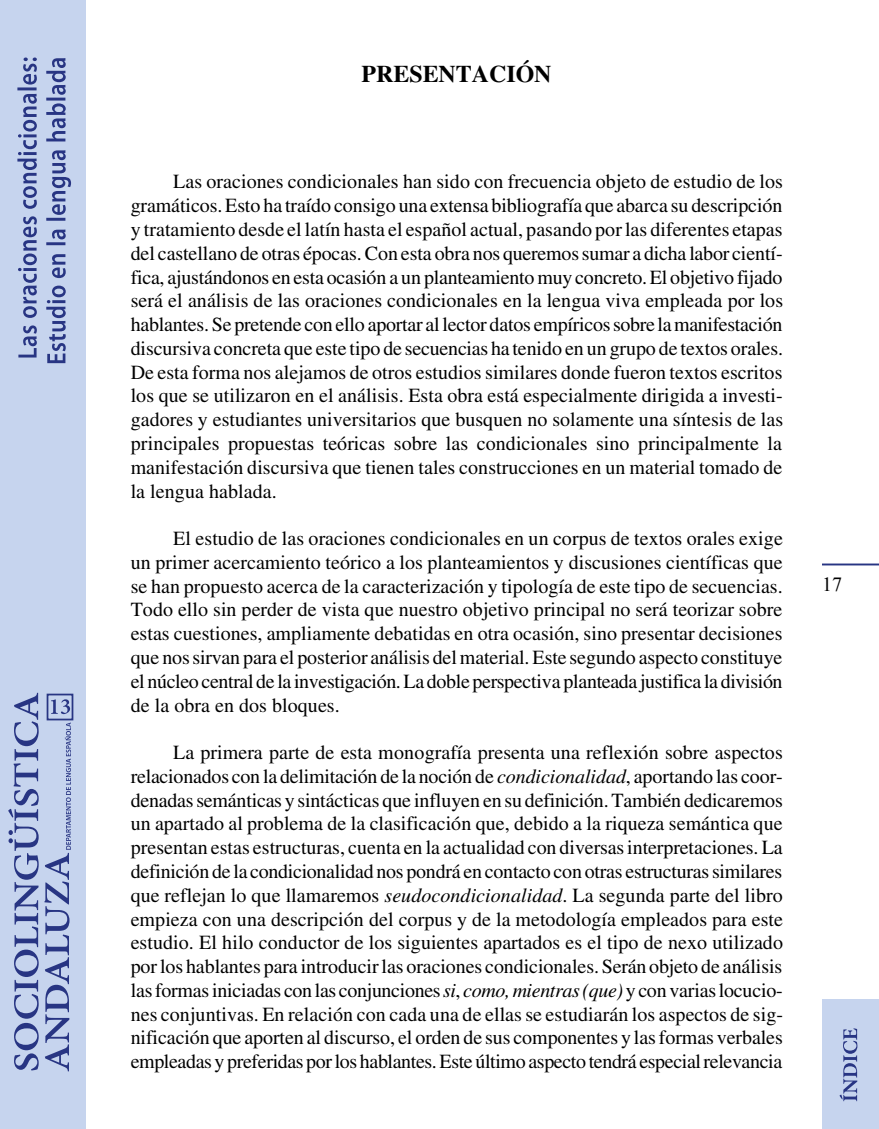
<style>
.page{position:relative;width:879px;height:1129px;background:#fff}
.page>*{position:absolute;margin:0;border:0;box-sizing:border-box;transform-origin:0 0}
.t1{font:700 24px "Times";color:#000}
.t2{font:20px/23.8px "Times";letter-spacing:-.015em;color:#000;text-align:justify}
.t3{font:20px "Times New Roman";color:#000}
.s1{font-style:italic}
</style>
<div class="page">
<div style="left:0;top:0;width:85px;height:1128px;background:#c6d4ee"></div>
<svg style="left:46px;top:58px;width:25px;height:305px"></svg>
<svg style="left:17px;top:57px;width:20px;height:300px"></svg>
<div style="left:47px;top:693px;width:26px;height:27px;border:2px solid #283583"></div>
<svg style="left:8px;top:692px;width:63px;height:379px"></svg>
<div style="left:822px;top:999px;width:57px;height:129px;background:#c6d4ee"></div>
<svg style="left:839px;top:1028px;width:18px;height:72px"></svg>
<hr style="left:822px;top:563px;width:57px;height:2px;background:#283583">
<p class="t1" style="left:361px;top:59px;width:191px">PRESENTACIÓN</p>
<p class="t2" style="left:131px;top:170px;width:654px;text-indent:42px">Las oraciones condicionales han sido con frecuencia objeto de estudio de los gramáticos. Esto ha traído consigo una extensa bibliografía que abarca su descripción y tratamiento desde el latín hasta el español actual, pasando por las diferentes etapas del castellano de otras épocas. Con esta obra nos queremos sumar a dicha labor cientí&shy;fica, ajustándonos en esta ocasión a un planteamiento muy concreto. El objetivo fijado será el análisis de las oraciones condicionales en la lengua viva empleada por los hablantes. Se pretende con ello aportar al lector datos empíricos sobrela manifestación discursiva concreta que este tipo de secuencias hatenido en un grupo de textos orales.<br>De esta forma nos alejamos de otros estudios similares donde fueron textos escritos los que se utilizaron en el análisis. Esta obra está especialmente dirigida a investi&shy;gadores y estudiantes universitarios que busquen no solamente una síntesis de las principales propuestas teóricas sobre las condicionales sino principalmente la manifestación discursiva que tienen tales construcciones en un material tomado de la lengua hablada.</p>
<p class="t2" style="left:131px;top:526px;width:654px;text-indent:42px">El estudio de las oraciones condicionales en un corpus de textos orales exige un primer acercamiento teórico a los planteamientos y discusiones científicas que se han propuesto acerca de la caracterización y tipología de este tipo de secuencias.<br>Todo ello sin perder de vista que nuestro objetivo principal no será teorizar sobre estas cuestiones, ampliamente debatidas en otra ocasión, sino presentar decisiones que nos sirvan para el posterior análisis del material. Este segundo aspecto constituye el núcleo central delainvestigación. La doble perspectiva planteadajustificala división de la obra en dos bloques.</p>
<p class="t2" style="left:131px;top:740px;width:654px;text-indent:42px">La primera parte de esta monografía presenta una reflexión sobre aspectos relacionados con la delimitación de la noción de <span class="s1">condicionalidad</span>, aportando las coor&shy;denadas semánticas y sintácticas que influyen en su definición. También dedicaremos un apartado al problema de la clasificación que, debido a la riqueza semántica que presentan estas estructuras, cuenta en la actualidad con diversas interpretaciones. La definición dela condicionalidad nos pondrá en contacto con otras estructuras similares que reflejan lo que llamaremos <span class="s1">seudocondicionalidad</span>. La segunda parte del libro empieza con una descripción del corpus y de la metodología empleados para este estudio. El hilo conductor de los siguientes apartados es el tipo de nexo utilizado por los hablantes para introducir las oraciones condicionales. Serán objeto de análisis las formasiniciadas conlas conjunciones<span class="s1">si</span>, <span class="s1">como, mientras (que)</span> y con variaslocucio&shy;nes conjuntivas. En relación con cada una de ellas se estudiarán los aspectos de sig&shy;nificación que aporten al discurso, el orden de sus componentes y las formas verbales empleadas y preferidas porlos hablantes. Este último aspectotendrá especial relevancia</p>
<p class="t3" style="left:822px;top:571px;width:21px">17</p>
</div>
